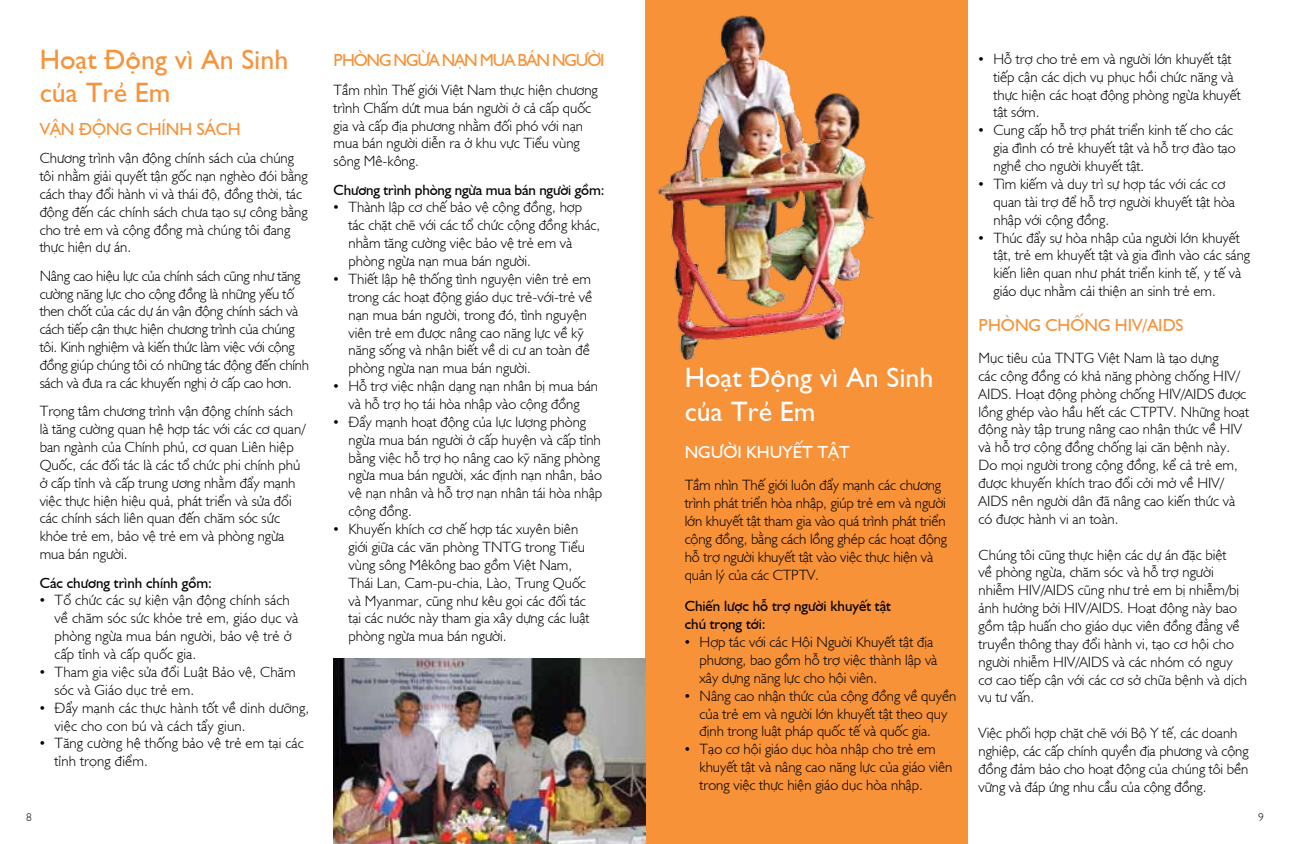
<style>
.page{position:relative;width:1290px;height:844px;background:#fff}
.page>*{position:absolute;margin:0;border:0;box-sizing:border-box;transform-origin:0 0}
.t1{font:28px/33.6px "Gill Sans Regular VU";color:#f79239}
.t2{font:28px/33.6px "Gill Sans Regular VU";color:#fff}
.t3{font:17.5px "Humanist 521 VU";color:#f79239}
.t4{font:17.5px "Humanist 521 VU";letter-spacing:-.065em;color:#f79239}
.t5{font:17.5px "Humanist 521 VU";color:#fff}
.t6{font:14.88px/17.8px "Humanist 521 Light VU";color:#000}
.t7{font:14.88px/17.8px "Humanist 521 VU";color:#000}
.t8{font:11.38px "Humanist 521 Light VU";color:#000}
.s1{font-family:"Gill Sans Std"}
</style>
<div class="page">
<div style="left:645px;top:0;width:322px;height:843px;background:#f79239"></div>
<img style="left:657px;top:15px;width:218px;height:344px">
<img style="left:333px;top:658px;width:312px;height:185px">
<h1 class="t1" style="left:40px;top:41px;width:250px">Hoạt Động vì An Sinh của Trẻ Em</h1>
<p class="t3" style="left:40px;top:116px;width:203px">VẬN ĐỘNG CHÍNH SÁCH</p>
<p class="t6" style="left:40px;top:148px;width:269px">Chương trình vận động chính sách của chúng tôi nhằm giải quyết tận gốc nạn nghèo đói bằng cách thay đổi hành vi và thái độ, đồng thời, tác động đến các chính sách chưa tạo sự công bằng cho trẻ em và cộng đồng mà chúng tôi đang thực hiện dự án.</p>
<p class="t6" style="left:40px;top:265px;width:271px">Nâng cao hiệu lực của chính sách cũng như tăng cường năng lực cho cộng đồng là những yếu tố then chốt của các dự án vận động chính sách và cách tiếp cận thực hiện chương trình của chúng tôi. Kinh nghiệm và kiến thức làm việc với cộng đồng giúp chúng tôi có những tác động đến chính sách và đưa ra các khuyến nghị ở cấp cao hơn.</p>
<p class="t6" style="left:40px;top:401px;width:267px">Trọng tâm chương trình vận động chính sách là tăng cường quan hệ hợp tác với các cơ quan/ ban ngành của Chính phủ, cơ quan Liên hiệp Quốc, các đối tác là các tổ chức phi chính phủ ở cấp tỉnh và cấp trung ương nhằm đẩy mạnh việc thực hiện hiệu quả, phát triển và sửa đổi các chính sách liên quan đến chăm sóc sức khỏe trẻ em, bảo vệ trẻ em và phòng ngừa mua bán người.</p>
<p class="t7" style="left:40px;top:572px;width:174px">Các chương trình chính gồm:</p>
<p class="t6" style="left:55px;top:590px;width:245px;text-indent:-15px"><span class="s1">•</span> Tổ chức các sự kiện vận động chính sách về chăm sóc sức khỏe trẻ em, giáo dục và phòng ngừa mua bán người, bảo vệ trẻ ở cấp tỉnh và cấp quốc gia.</p>
<p class="t6" style="left:55px;top:661px;width:243px;text-indent:-15px"><span class="s1">•</span> Tham gia việc sửa đổi Luật Bảo vệ, Chăm sóc và Giáo dục trẻ em.</p>
<p class="t6" style="left:55px;top:697px;width:256px;text-indent:-15px"><span class="s1">•</span> Đẩy mạnh các thực hành tốt về dinh dưỡng, việc cho con bú và cách tẩy giun.</p>
<p class="t6" style="left:55px;top:733px;width:251px;text-indent:-15px"><span class="s1">•</span> Tăng cường hệ thống bảo vệ trẻ em tại các tỉnh trọng điểm.</p>
<p class="t4" style="left:334px;top:48px;width:272px">PHÒNG NGỪA NẠN MUA BÁN NGƯỜI</p>
<p class="t6" style="left:334px;top:80px;width:266px">Tầm nhìn Thế giới Việt Nam thực hiện chương trình Chấm dứt mua bán người ở cả cấp quốc gia và cấp địa phương nhằm đối phó với nạn mua bán người diễn ra ở khu vực Tiểu vùng sông Mê-kông.</p>
<p class="t7" style="left:334px;top:179px;width:272px">Chương trình phòng ngừa mua bán người gồm:</p>
<p class="t6" style="left:348px;top:197px;width:253px;text-indent:-15px"><span class="s1">•</span> Thành lập cơ chế bảo vệ cộng đồng, hợp tác chặt chẽ với các tổ chức cộng đồng khác, nhằm tăng cường việc bảo vệ trẻ em và phòng ngừa nạn mua bán người.</p>
<p class="t6" style="left:348px;top:269px;width:245px;text-indent:-15px"><span class="s1">•</span> Thiết lập hệ thống tình nguyện viên trẻ em trong các hoạt động giáo dục trẻ-với-trẻ về nạn mua bán người, trong đó, tình nguyện viên trẻ em được nâng cao năng lực về kỹ năng sống và nhận biết về di cư an toàn đề phòng ngừa nạn mua bán người.</p>
<p class="t6" style="left:334px;top:376px;width:266px;text-align:center"><span class="s1">•</span> Hỗ trợ việc nhận dạng nạn nhân bị mua bán và hỗ trợ họ tái hòa nhập vào cộng đồng</p>
<p class="t6" style="left:348px;top:411px;width:255px;text-indent:-15px"><span class="s1">•</span> Đẩy mạnh hoạt động của lực lượng phòng ngừa mua bán người ở cấp huyện và cấp tỉnh bằng việc hỗ trợ họ nâng cao kỹ năng phòng ngừa mua bán người, xác định nạn nhân, bảo vệ nạn nhân và hỗ trợ nạn nhân tái hòa nhập cộng đồng.</p>
<p class="t6" style="left:348px;top:519px;width:242px;text-indent:-15px"><span class="s1">•</span> Khuyến khích cơ chế hợp tác xuyên biên giới giữa các văn phòng TNTG trong Tiểu vùng sông Mêkông bao gồm Việt Nam, Thái Lan, Cam-pu-chia, Lào, Trung Quốc và Myanmar, cũng như kêu gọi các đối tác tại các nước này tham gia xây dựng các luật phòng ngừa mua bán người.</p>
<h1 class="t2" style="left:685px;top:359px;width:250px">Hoạt Động vì An Sinh của Trẻ Em</h1>
<p class="t5" style="left:685px;top:439px;width:167px">NGƯỜI KHUYẾT TẬT</p>
<p class="t6" style="left:685px;top:475px;width:264px">Tầm nhìn Thế giới luôn đẩy mạnh các chương trình phát triển hòa nhập, giúp trẻ em và người lớn khuyết tật tham gia vào quá trình phát triển cộng đồng, bằng cách lồng ghép các hoạt động hỗ trợ người khuyết tật vào việc thực hiện và quản lý của các CTPTV.</p>
<p class="t7" style="left:685px;top:596px;width:208px">Chiến lược hỗ trợ người khuyết tật chú trọng tới:</p>
<p class="t6" style="left:699px;top:632px;width:239px;text-indent:-15px"><span class="s1">•</span> Hợp tác với các Hội Nguời Khuyết tật địa phương, bao gồm hỗ trợ việc thành lập và xây dựng năng lực cho hội viên.</p>
<p class="t6" style="left:699px;top:685px;width:258px;text-indent:-15px"><span class="s1">•</span> Nâng cao nhận thức của cộng đồng về quyền của trẻ em và người lớn khuyết tật theo quy định trong luật pháp quốc tế và quốc gia.</p>
<p class="t6" style="left:699px;top:739px;width:254px;text-indent:-15px"><span class="s1">•</span> Tạo cơ hội giáo dục hòa nhập cho trẻ em khuyết tật và nâng cao năng lực của giáo viên trong việc thực hiện giáo dục hòa nhập.</p>
<p class="t6" style="left:993px;top:49px;width:249px;text-indent:-15px"><span class="s1">•</span> Hỗ trợ cho trẻ em và người lớn khuyết tật tiếp cận các dịch vụ phục hồi chức năng và thực hiện các hoạt động phòng ngừa khuyết tật sớm.</p>
<p class="t6" style="left:993px;top:120px;width:244px;text-indent:-15px"><span class="s1">•</span> Cung cấp hỗ trợ phát triển kinh tế cho các gia đình có trẻ khuyết tật và hỗ trợ đào tạo nghề cho người khuyết tật.</p>
<p class="t6" style="left:993px;top:174px;width:243px;text-indent:-15px"><span class="s1">•</span> Tìm kiếm và duy trì sự hợp tác với các cơ quan tài trợ để hỗ trợ người khuyết tật hòa nhập với cộng đồng.</p>
<p class="t6" style="left:993px;top:227px;width:258px;text-indent:-15px"><span class="s1">•</span> Thúc đẩy sự hòa nhập của người lớn khuyết tật, trẻ em khuyết tật và gia đình vào các sáng kiến liên quan như phát triển kinh tế, y tế và giáo dục nhằm cải thiện an sinh trẻ em.</p>
<p class="t3" style="left:978px;top:312px;width:207px">PHÒNG CHỐNG HIV/AIDS</p>
<p class="t6" style="left:978px;top:348px;width:272px">Mục tiêu của TNTG Việt Nam là tạo dựng<br>các cộng đồng có khả năng phòng chống HIV/ AIDS. Hoạt động phòng chống HIV/AIDS được lồng ghép vào hầu hết các CTPTV. Những hoạt động này tập trung nâng cao nhận thức về HIV và hỗ trợ cộng đồng chống lại căn bệnh này.<br>Do mọi người trong cộng đồng, kể cả trẻ em, được khuyến khích trao đổi cởi mở về HIV/ AIDS nên người dân đã nâng cao kiến thức và có được hành vi an toàn.</p>
<p class="t6" style="left:978px;top:544px;width:270px">Chúng tôi cũng thực hiện các dự án đặc biệt<br>về phòng ngừa, chăm sóc và hỗ trợ người nhiễm HIV/AIDS cũng như trẻ em bị nhiễm/bị ảnh hưởng bởi HIV/AIDS. Hoạt động này bao gồm tập huấn cho giáo dục viên đồng đẳng về truyền thông thay đổi hành vi, tạo cơ hội cho người nhiễm HIV/AIDS và các nhóm có nguy cơ cao tiếp cận với các cơ sở chữa bệnh và dịch vụ tư vấn.</p>
<p class="t6" style="left:978px;top:723px;width:271px">Việc phối hợp chặt chẽ với Bộ Y tế, các doanh nghiệp, các cấp chính quyền địa phương và cộng đồng đảm bảo cho hoạt động của chúng tôi bền vững và đáp ứng nhu cầu của cộng đồng.</p>
<p class="t8" style="left:26px;top:809px;width:7px">8</p>
<p class="t8" style="left:1258px;top:809px;width:7px">9</p>
</div>
